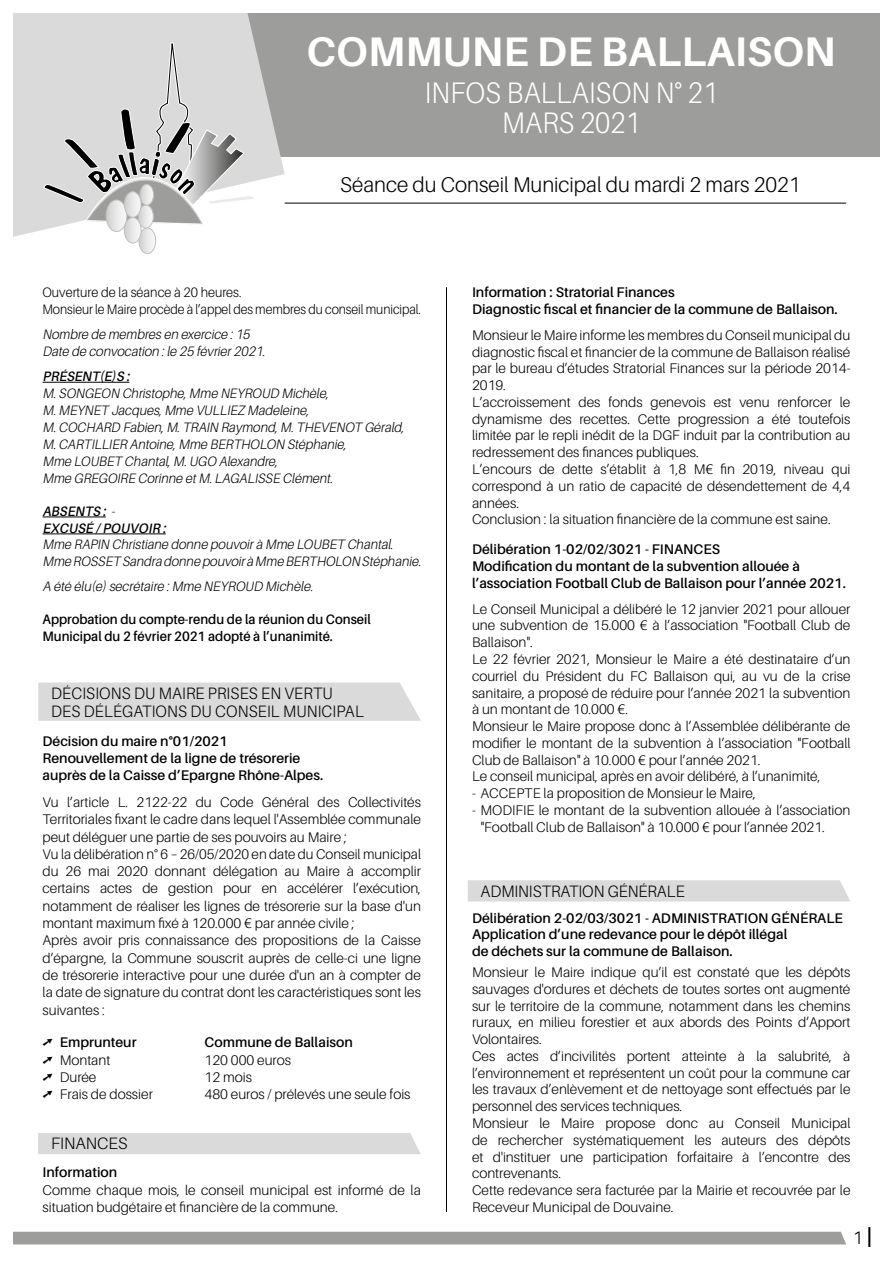
<style>
.page{position:relative;width:893px;height:1263px;background:#fff}
.page>*{position:absolute;margin:0;border:0;box-sizing:border-box;transform-origin:0 0}
.t1{font:700 41.4px "Aileron";letter-spacing:.005em;color:#fff}
.t2{font:300 29.7px/30px "Aileron";letter-spacing:.01em;color:#fff;text-align:center;scale:.91 1}
.t3{font:300 21.3px "Aileron";color:#000}
.t4{font:300 18px "Aileron";color:#000}
.t5{font:300 16.5px/18.6px "Aileron";letter-spacing:.01em;color:#000;scale:.95 1}
.t6{font:300 16.5px "Aileron";letter-spacing:.01em;color:#000}
.t7{font:300 13.95px/16.8px "Aileron";color:#000}
.t8{font:600 13.95px/16.8px "Aileron";color:#000}
.t9{font:italic 300 13.65px/17px "Aileron";color:#000;scale:.95 1}
.t10{font:300 13.65px/17px "Aileron";letter-spacing:-.005em;color:#000;scale:.95 1}
.t11{font:600 13.65px/17px "Aileron";color:#000;scale:.95 1}
.t12{font:italic 300 13.65px "Aileron";color:#000;scale:.96 1}
.t13{font:italic 600 13.65px/17px "Aileron";color:#000;scale:.95 1}
.s1{font-weight:300}
.s2{font-weight:600;font-size:28.8px}
</style>
<div class="page">
<div style="left:38px;top:1133px;width:383px;height:21px;background:#dadada"></div>
<div style="left:468px;top:880px;width:382px;height:21px;background:#dadada"></div>
<div style="left:38px;top:682px;width:383px;height:39px;background:#dadada"></div>
<div style="left:117px;top:0;width:776px;height:156px;background:#9d9d9c"></div>
<svg style="left:13px;top:13px;width:272px;height:224px;fill:#dadada"></svg>
<div style="left:138px;top:227px;width:19px;height:28px;border:2px solid #fff;border-radius:50%"></div>
<svg style="left:43px;top:41px;width:213px;height:213px"></svg>
<div style="left:124px;top:217px;width:18px;height:26px;border:1px solid #c1c1c1;border-radius:50%"></div>
<div style="left:0;top:0;width:893px;height:13px;background:#fff"></div>
<div style="left:880px;top:0;width:13px;height:402px;background:#fff"></div>
<hr style="left:43px;top:382px;width:86px;height:1px;background:#000">
<hr style="left:43px;top:517px;width:63px;height:1px;background:#000">
<hr style="left:43px;top:533px;width:123px;height:1px;background:#000">
<div style="left:13px;top:1232px;width:833px;height:12px;background:#9d9d9c"></div>
<hr style="left:446px;top:287px;width:1px;height:925px;background:#000">
<hr style="left:285px;top:203px;width:561px;height:1px;background:#000">
<h1 class="t1" style="left:306px;top:28px;width:531px">COMMUNE DE BALLAISON</h1>
<h2 class="t2" style="left:425px;top:78px;width:324px">INFOS BALLAISON N° 21<br>MARS 2021</h2>
<h3 class="t3" style="left:340px;top:173px;width:462px">Séance du Conseil Municipal du mardi 2 mars 2021</h3>
<p class="t10" style="left:43px;top:284px;width:400px">Ouverture de la séance à 20 heures.<br>Monsieur le Maire procède à l’appel des membres du conseil municipal.</p>
<p class="t9" style="left:43px;top:326px;width:239px">Nombre de membres en exercice :15<br>Date de convocation :le 25 février2021.</p>
<p class="t13" style="left:43px;top:368px;width:96px">PRÉSENT(E)S :</p>
<p class="t9" style="left:42px;top:385px;width:382px">M.SONGEON Christophe, Mme NEYROUD Michèle,<br>M.MEYNET Jacques, Mme VULLIEZ Madeleine,<br>M.COCHARD Fabien, M.TRAIN Raymond, M.THEVENOT Gérald, M.CARTILLIER Antoine, Mme BERTHOLON Stéphanie,<br>Mme LOUBET Chantal, M.UGO Alexandre,<br>Mme GREGOIRE Corinne etM.LAGALISSE Clément.</p>
<p class="t13" style="left:42px;top:502px;width:134px">ABSENTS : <span class="s1">-<br></span>EXCUSÉ /POUVOIR :</p>
<p class="t9" style="left:43px;top:536px;width:403px">Mme RAPIN Christiane donne pouvoirà Mme LOUBET Chantal.<br>Mme ROSSET Sandra donne pouvoirà Mme BERTHOLON Stéphanie.</p>
<p class="t12" style="left:43px;top:579px;width:286px">A été élu(e)secrétaire :Mme NEYROUD Michèle.</p>
<p class="t11" style="left:43px;top:611px;width:347px">Approbation du compte-rendu de la réunion du Conseil<br>Municipal du 2 février 2021 adopté à l’unanimité.</p>
<p class="t5" style="left:51px;top:684px;width:331px">DÉCISIONS DU MAIRE PRISES EN VERTU<br>DES DÉLÉGATIONS DU CONSEIL MUNICIPAL</p>
<p class="t8" style="left:43px;top:732px;width:282px;line-height:17.2px">Décision du maire n°01/2021<br>Renouvellement de la ligne de trésorerie auprès de la Caisse d’Epargne Rhône-Alpes.</p>
<p class="t7" style="left:43px;top:794px;width:380px;line-height:17.2px">Vu l’article L. 2122-22 du Code Général des Collectivités Territoriales fixant le cadre dans lequel l'Assemblée communale peut déléguer une partie de ses pouvoirs au Maire ;<br>Vu la délibération n° 6 – 26/05/2020 en date du Conseil municipal du 26 mai 2020 donnant délégation au Maire à accomplir certains actes de gestion pour en accélérer l’exécution, notamment de réaliser les lignes de trésorerie sur la base d'un montant maximum fixé à 120.000 € par année civile ;<br>Après avoir pris connaissance des propositions de la Caisse d’épargne, la Commune souscrit auprès de celle-ci une ligne de trésorerie interactive pour une durée d'un an à compter de la date de signature du contrat dont les caractéristiques sont les suivantes :</p>
<p class="t8" style="left:43px;top:1034px;width:96px">➚ Emprunteur</p>
<p class="t8" style="left:205px;top:1034px;width:150px">Commune de Ballaison</p>
<p class="t7" style="left:43px;top:1051px;width:69px">➚ Montant</p>
<p class="t7" style="left:205px;top:1051px;width:88px">120 000 euros</p>
<p class="t7" style="left:43px;top:1069px;width:55px">➚ Durée</p>
<p class="t7" style="left:205px;top:1069px;width:49px">12 mois</p>
<p class="t7" style="left:43px;top:1086px;width:112px">➚ Frais de dossier</p>
<p class="t7" style="left:205px;top:1086px;width:208px">480 euros / prélevés une seule fois</p>
<p class="t6" style="left:51px;top:1134px;width:78px">FINANCES</p>
<p class="t8" style="left:43px;top:1164px;width:76px">Information</p>
<p class="t7" style="left:43px;top:1181px;width:380px;line-height:17.2px">Comme chaque mois, le conseil municipal est informé de la situation budgétaire et financière de la commune.</p>
<p class="t8" style="left:472px;top:284px;width:367px">Information : Stratorial Finances<br>Diagnostic fiscal et financier de la commune de Ballaison.</p>
<p class="t7" style="left:472px;top:327px;width:380px">Monsieur le Maire informe les membres du Conseil municipal du diagnostic fiscal et financier de la commune de Ballaison réalisé par le bureau d’études Stratorial Finances sur la période 2014- 2019.<br>L’accroissement des fonds genevois est venu renforcer le dynamisme des recettes. Cette progression a été toutefois limitée par le repli inédit de la DGF induit par la contribution au redressement des finances publiques.<br>L’encours de dette s’établit à 1,8 M€ fin 2019, niveau qui correspond à un ratio de capacité de désendettement de 4,4 années.<br>Conclusion : la situation financière de la commune est saine.</p>
<p class="t8" style="left:472px;top:541px;width:375px">Délibération 1-02/02/3021 - FINANCES<br>Modification du montant de la subvention allouée à l’association Football Club de Ballaison pour l’année 2021.</p>
<p class="t7" style="left:472px;top:601px;width:380px">Le Conseil Municipal a délibéré le 12 janvier 2021 pour allouer une subvention de 15.000 € à l’association "Football Club de Ballaison".<br>Le 22 février 2021, Monsieur le Maire a été destinataire d’un courriel du Président du FC Ballaison qui, au vu de la crise sanitaire, a proposé de réduire pour l’année 2021 la subvention à un montant de 10.000 €.<br>Monsieur le Maire propose donc à l’Assemblée délibérante de modifier le montant de la subvention à l’association "Football Club de Ballaison" à 10.000 € pour l’année 2021.<br>Le conseil municipal, après en avoir délibéré, à l’unanimité,</p>
<p class="t7" style="left:472px;top:785px;width:285px">- ACCEPTE la proposition de Monsieur le Maire,</p>
<p class="t7" style="left:480px;top:802px;width:371px;text-indent:-9px">- MODIFIE le montant de la subvention allouée à l’association "Football Club de Ballaison" à 10.000 € pour l’année 2021.</p>
<p class="t5" style="left:480px;top:882px;width:216px">ADMINISTRATION GÉNÉRALE</p>
<p class="t8" style="left:472px;top:909px;width:372px">Délibération 2-02/03/3021 - ADMINISTRATION GÉNÉRALE<br>Application d’une redevance pour le dépôt illégal<br>de déchets sur la commune de Ballaison.</p>
<p class="t7" style="left:472px;top:964px;width:380px">Monsieur le Maire indique qu’il est constaté que les dépôts sauvages d'ordures et déchets de toutes sortes ont augmenté sur le territoire de la commune, notamment dans les chemins ruraux, en milieu forestier et aux abords des Points d’Apport Volontaires.<br>Ces actes d’incivilités portent atteinte à la salubrité, à l’environnement et représentent un coût pour la commune car les travaux d’enlèvement et de nettoyage sont effectués par le personnel des services techniques.<br>Monsieur le Maire propose donc au Conseil Municipal de rechercher systématiquement les auteurs des dépôts et d'instituer une participation forfaitaire à l’encontre des contrevenants.<br>Cette redevance sera facturée par la Mairie et recouvrée par le Receveur Municipal de Douvaine.</p>
<p class="t4" style="left:853px;top:1228px;width:20px">1 <span class="s2">I</span></p>
</div>
